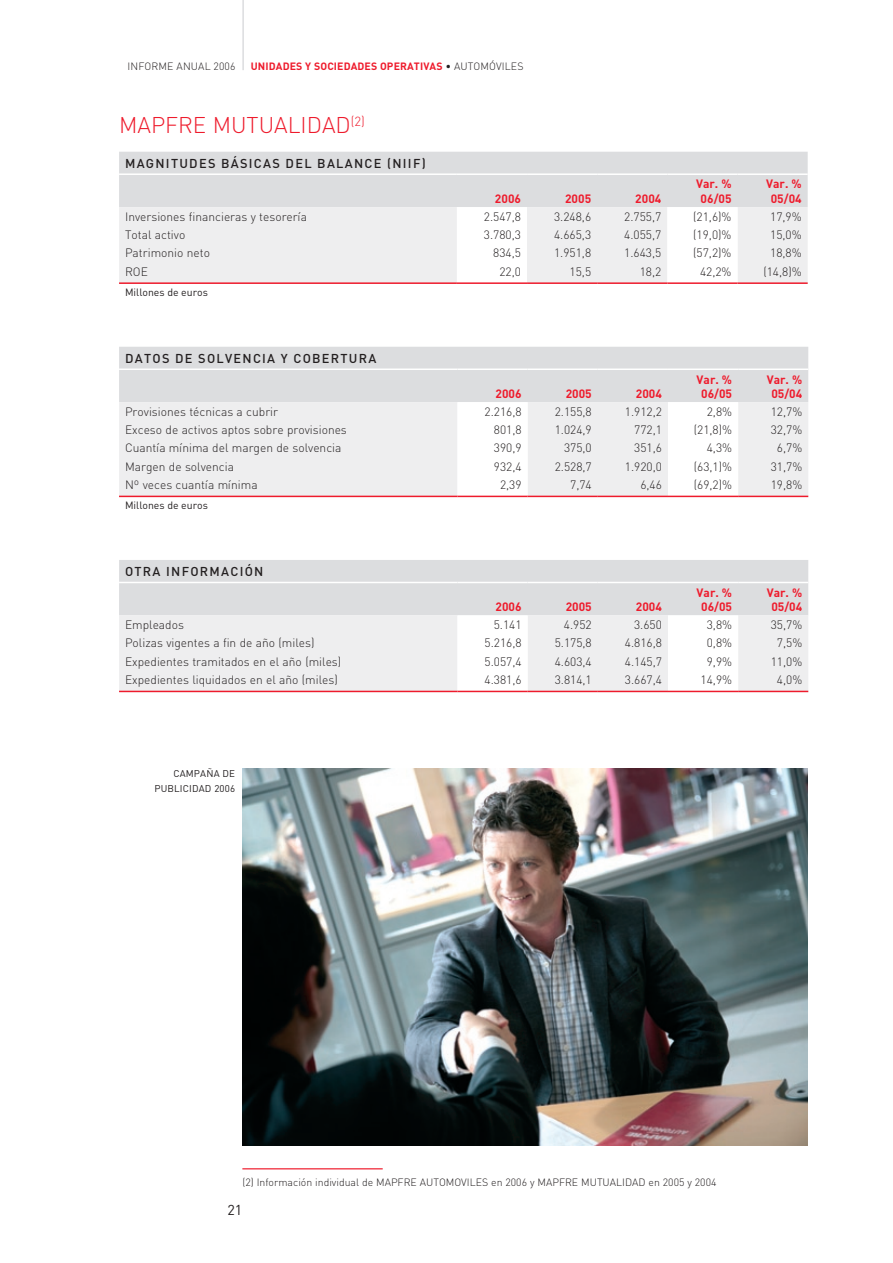
<style>
.page{position:relative;width:893px;height:1263px;background:#fff}
.page>*{position:absolute;margin:0;border:0;box-sizing:border-box;transform-origin:0 0}
.t1{font:300 22.5px "DIN";color:#ee1b2c}
.t2{font:14.25px "DIN";color:#231f20}
.t3{font:500 12.75px "DIN";letter-spacing:.1em;color:#231f20}
.t4{font:300 12px "DIN";color:#231f20}
.t5{font:700 12px/14.4px "DIN";color:#ee1b2c;text-align:center}
.t6{font:300 10.5px "DIN";color:#231f20}
.t7{font:700 10.5px "DIN";letter-spacing:.01em;color:#ee1b2c}
.t8{font:10.5px "DIN";color:#231f20}
.t9{font:9.75px/15px "DIN";letter-spacing:.015em;color:#231f20;text-align:right}
.s1{color:#231f20}
.s2{font-weight:300;color:#231f20}
</style>
<div class="page">
<hr style="left:242px;top:0;width:2px;height:70px;background:#dcdddf">
<svg style="left:119px;top:152px;width:689px;height:130px;background:#e8e9ea"></svg>
<hr style="left:119px;top:173px;width:338px;height:2px;background:#fff">
<hr style="left:457px;top:173px;width:70px;height:2px;background:#fff">
<hr style="left:527px;top:173px;width:70px;height:2px;background:#fff">
<hr style="left:597px;top:173px;width:70px;height:2px;background:#fff">
<hr style="left:667px;top:173px;width:70px;height:2px;background:#fff">
<hr style="left:737px;top:173px;width:71px;height:2px;background:#fff">
<hr style="left:119px;top:282px;width:338px;height:2px;background:#ee1b2c">
<hr style="left:457px;top:282px;width:70px;height:2px;background:#ee1b2c">
<hr style="left:527px;top:282px;width:70px;height:2px;background:#ee1b2c">
<hr style="left:597px;top:282px;width:70px;height:2px;background:#ee1b2c">
<hr style="left:667px;top:282px;width:70px;height:2px;background:#ee1b2c">
<hr style="left:737px;top:282px;width:71px;height:2px;background:#ee1b2c">
<svg style="left:119px;top:347px;width:689px;height:149px;background:#e9e9ea"></svg>
<hr style="left:119px;top:496px;width:338px;height:1px;background:#ee1b2c">
<hr style="left:457px;top:496px;width:71px;height:1px;background:#ee1b2c">
<hr style="left:528px;top:496px;width:70px;height:1px;background:#ee1b2c">
<hr style="left:598px;top:496px;width:70px;height:1px;background:#ee1b2c">
<hr style="left:668px;top:496px;width:70px;height:1px;background:#ee1b2c">
<hr style="left:738px;top:496px;width:70px;height:1px;background:#ee1b2c">
<hr style="left:119px;top:368px;width:338px;height:2px;background:#fff">
<hr style="left:457px;top:368px;width:71px;height:2px;background:#fff">
<hr style="left:528px;top:368px;width:70px;height:2px;background:#fff">
<hr style="left:598px;top:368px;width:70px;height:2px;background:#fff">
<hr style="left:668px;top:368px;width:70px;height:2px;background:#fff">
<hr style="left:738px;top:368px;width:70px;height:2px;background:#fff">
<svg style="left:119px;top:560px;width:689px;height:131px;background:#e8e8e9"></svg>
<hr style="left:119px;top:691px;width:338px;height:1px;background:#ee1b2c">
<hr style="left:457px;top:691px;width:71px;height:1px;background:#ee1b2c">
<hr style="left:528px;top:691px;width:70px;height:1px;background:#ee1b2c">
<hr style="left:598px;top:691px;width:70px;height:1px;background:#ee1b2c">
<hr style="left:668px;top:691px;width:70px;height:1px;background:#ee1b2c">
<hr style="left:738px;top:691px;width:70px;height:1px;background:#ee1b2c">
<hr style="left:119px;top:582px;width:338px;height:1px;background:#fff">
<hr style="left:457px;top:582px;width:71px;height:1px;background:#fff">
<hr style="left:528px;top:582px;width:70px;height:1px;background:#fff">
<hr style="left:598px;top:582px;width:70px;height:1px;background:#fff">
<hr style="left:668px;top:582px;width:70px;height:1px;background:#fff">
<hr style="left:738px;top:582px;width:70px;height:1px;background:#fff">
<hr style="left:242px;top:1168px;width:141px;height:1px;background:#ee1b2c">
<img style="left:242px;top:769px;width:566px;height:377px">
<p class="t6" style="left:128px;top:60px;width:109px">INFORME ANUAL 2006</p>
<p class="t7" style="left:251px;top:60px;width:274px">UNIDADES Y SOCIEDADES OPERATIVAS <span class="s1">•</span> <span class="s2">AUTOMÓVILES</span></p>
<h1 class="t1" style="left:119px;top:111px;width:247px">MAPFRE MUTUALIDAD<sup>(2)</sup></h1>
<p class="t3" style="left:125px;top:155px;width:302px">MAGNITUDES BÁSICAS DEL BALANCE (NIIF)</p>
<p class="t5" style="left:495px;top:191px;width:28px">2006</p>
<p class="t5" style="left:565px;top:191px;width:28px">2005</p>
<p class="t5" style="left:635px;top:191px;width:28px">2004</p>
<p class="t5" style="left:696px;top:176px;width:37px">Var. %<br>06/05</p>
<p class="t5" style="left:766px;top:176px;width:37px">Var. %<br>05/04</p>
<p class="t4" style="left:125px;top:209px;width:183px">Inversiones financieras y tesorería</p>
<p class="t4" style="left:484px;top:209px;width:39px">2.547,8</p>
<p class="t4" style="left:554px;top:209px;width:39px">3.248,6</p>
<p class="t4" style="left:624px;top:209px;width:39px">2.755,7</p>
<p class="t4" style="left:693px;top:209px;width:40px">(21,6)%</p>
<p class="t4" style="left:770px;top:209px;width:33px">17,9%</p>
<p class="t4" style="left:125px;top:227px;width:62px">Total activo</p>
<p class="t4" style="left:484px;top:227px;width:39px">3.780,3</p>
<p class="t4" style="left:554px;top:227px;width:39px">4.665,3</p>
<p class="t4" style="left:624px;top:227px;width:39px">4.055,7</p>
<p class="t4" style="left:693px;top:227px;width:40px">(19,0)%</p>
<p class="t4" style="left:770px;top:227px;width:33px">15,0%</p>
<p class="t4" style="left:125px;top:246px;width:86px">Patrimonio neto</p>
<p class="t4" style="left:493px;top:246px;width:29px">834,5</p>
<p class="t4" style="left:554px;top:246px;width:39px">1.951,8</p>
<p class="t4" style="left:624px;top:246px;width:39px">1.643,5</p>
<p class="t4" style="left:693px;top:246px;width:40px">(57,2)%</p>
<p class="t4" style="left:770px;top:246px;width:33px">18,8%</p>
<p class="t4" style="left:125px;top:264px;width:24px">ROE</p>
<p class="t4" style="left:499px;top:264px;width:23px">22,0</p>
<p class="t4" style="left:570px;top:264px;width:23px">15,5</p>
<p class="t4" style="left:640px;top:264px;width:23px">18,2</p>
<p class="t4" style="left:700px;top:264px;width:33px">42,2%</p>
<p class="t4" style="left:763px;top:264px;width:40px">(14,8)%</p>
<p class="t8" style="left:125px;top:286px;width:84px">Millones de euros</p>
<p class="t3" style="left:125px;top:350px;width:253px">DATOS DE SOLVENCIA Y COBERTURA</p>
<p class="t5" style="left:496px;top:386px;width:28px">2006</p>
<p class="t5" style="left:566px;top:386px;width:28px">2005</p>
<p class="t5" style="left:636px;top:386px;width:28px">2004</p>
<p class="t5" style="left:697px;top:371px;width:37px">Var. %<br>06/05</p>
<p class="t5" style="left:767px;top:371px;width:37px">Var. %<br>05/04</p>
<p class="t4" style="left:125px;top:404px;width:155px">Provisiones técnicas a cubrir</p>
<p class="t4" style="left:484px;top:404px;width:39px">2.216,8</p>
<p class="t4" style="left:555px;top:404px;width:39px">2.155,8</p>
<p class="t4" style="left:625px;top:404px;width:39px">1.912,2</p>
<p class="t4" style="left:707px;top:404px;width:27px">2,8%</p>
<p class="t4" style="left:771px;top:404px;width:33px">12,7%</p>
<p class="t4" style="left:125px;top:422px;width:223px">Exceso de activos aptos sobre provisiones</p>
<p class="t4" style="left:494px;top:422px;width:29px">801,8</p>
<p class="t4" style="left:555px;top:422px;width:39px">1.024,9</p>
<p class="t4" style="left:634px;top:422px;width:29px">772,1</p>
<p class="t4" style="left:694px;top:422px;width:40px">(21,8)%</p>
<p class="t4" style="left:771px;top:422px;width:33px">32,7%</p>
<p class="t4" style="left:125px;top:441px;width:218px">Cuantía mínima del margen de solvencia</p>
<p class="t4" style="left:494px;top:441px;width:29px">390,9</p>
<p class="t4" style="left:564px;top:441px;width:29px">375,0</p>
<p class="t4" style="left:634px;top:441px;width:29px">351,6</p>
<p class="t4" style="left:707px;top:441px;width:27px">4,3%</p>
<p class="t4" style="left:777px;top:441px;width:27px">6,7%</p>
<p class="t4" style="left:125px;top:459px;width:110px">Margen de solvencia</p>
<p class="t4" style="left:494px;top:459px;width:29px">932,4</p>
<p class="t4" style="left:555px;top:459px;width:39px">2.528,7</p>
<p class="t4" style="left:625px;top:459px;width:39px">1.920,0</p>
<p class="t4" style="left:694px;top:459px;width:40px">(63,1)%</p>
<p class="t4" style="left:771px;top:459px;width:33px">31,7%</p>
<p class="t4" style="left:125px;top:477px;width:134px">Nº veces cuantía mínima</p>
<p class="t4" style="left:500px;top:477px;width:23px">2,39</p>
<p class="t4" style="left:570px;top:477px;width:23px">7,74</p>
<p class="t4" style="left:640px;top:477px;width:23px">6,46</p>
<p class="t4" style="left:694px;top:477px;width:40px">(69,2)%</p>
<p class="t4" style="left:771px;top:477px;width:33px">19,8%</p>
<p class="t8" style="left:125px;top:499px;width:84px">Millones de euros</p>
<p class="t3" style="left:125px;top:564px;width:140px">OTRA INFORMACIÓN</p>
<p class="t5" style="left:496px;top:599px;width:28px">2006</p>
<p class="t5" style="left:566px;top:599px;width:28px">2005</p>
<p class="t5" style="left:636px;top:599px;width:28px">2004</p>
<p class="t5" style="left:697px;top:585px;width:37px">Var. %<br>06/05</p>
<p class="t5" style="left:767px;top:585px;width:37px">Var. %<br>05/04</p>
<p class="t4" style="left:125px;top:618px;width:60px">Empleados</p>
<p class="t4" style="left:494px;top:618px;width:29px">5.141</p>
<p class="t4" style="left:564px;top:618px;width:29px">4.952</p>
<p class="t4" style="left:634px;top:618px;width:29px">3.650</p>
<p class="t4" style="left:707px;top:618px;width:27px">3,8%</p>
<p class="t4" style="left:771px;top:618px;width:33px">35,7%</p>
<p class="t4" style="left:125px;top:636px;width:191px">Polizas vigentes a fin de año (miles)</p>
<p class="t4" style="left:484px;top:636px;width:39px">5.216,8</p>
<p class="t4" style="left:555px;top:636px;width:39px">5.175,8</p>
<p class="t4" style="left:625px;top:636px;width:39px">4.816,8</p>
<p class="t4" style="left:707px;top:636px;width:27px">0,8%</p>
<p class="t4" style="left:777px;top:636px;width:27px">7,5%</p>
<p class="t4" style="left:125px;top:654px;width:218px">Expedientes tramitados en el año (miles)</p>
<p class="t4" style="left:484px;top:654px;width:39px">5.057,4</p>
<p class="t4" style="left:555px;top:654px;width:39px">4.603,4</p>
<p class="t4" style="left:625px;top:654px;width:39px">4.145,7</p>
<p class="t4" style="left:707px;top:654px;width:27px">9,9%</p>
<p class="t4" style="left:771px;top:654px;width:33px">11,0%</p>
<p class="t4" style="left:125px;top:672px;width:214px">Expedientes liquidados en el año (miles)</p>
<p class="t4" style="left:484px;top:672px;width:39px">4.381,6</p>
<p class="t4" style="left:555px;top:672px;width:39px">3.814,1</p>
<p class="t4" style="left:625px;top:672px;width:39px">3.667,4</p>
<p class="t4" style="left:701px;top:672px;width:33px">14,9%</p>
<p class="t4" style="left:777px;top:672px;width:27px">4,0%</p>
<p class="t9" style="left:154px;top:765px;width:82px">CAMPAÑA DE<br>PUBLICIDAD 2006</p>
<p class="t6" style="left:242px;top:1176px;width:476px">(2) Información individual de MAPFRE AUTOMOVILES en 2006 y MAPFRE MUTUALIDAD en 2005 y 2004</p>
<p class="t2" style="left:227px;top:1201px;width:16px">21</p>
</div>
